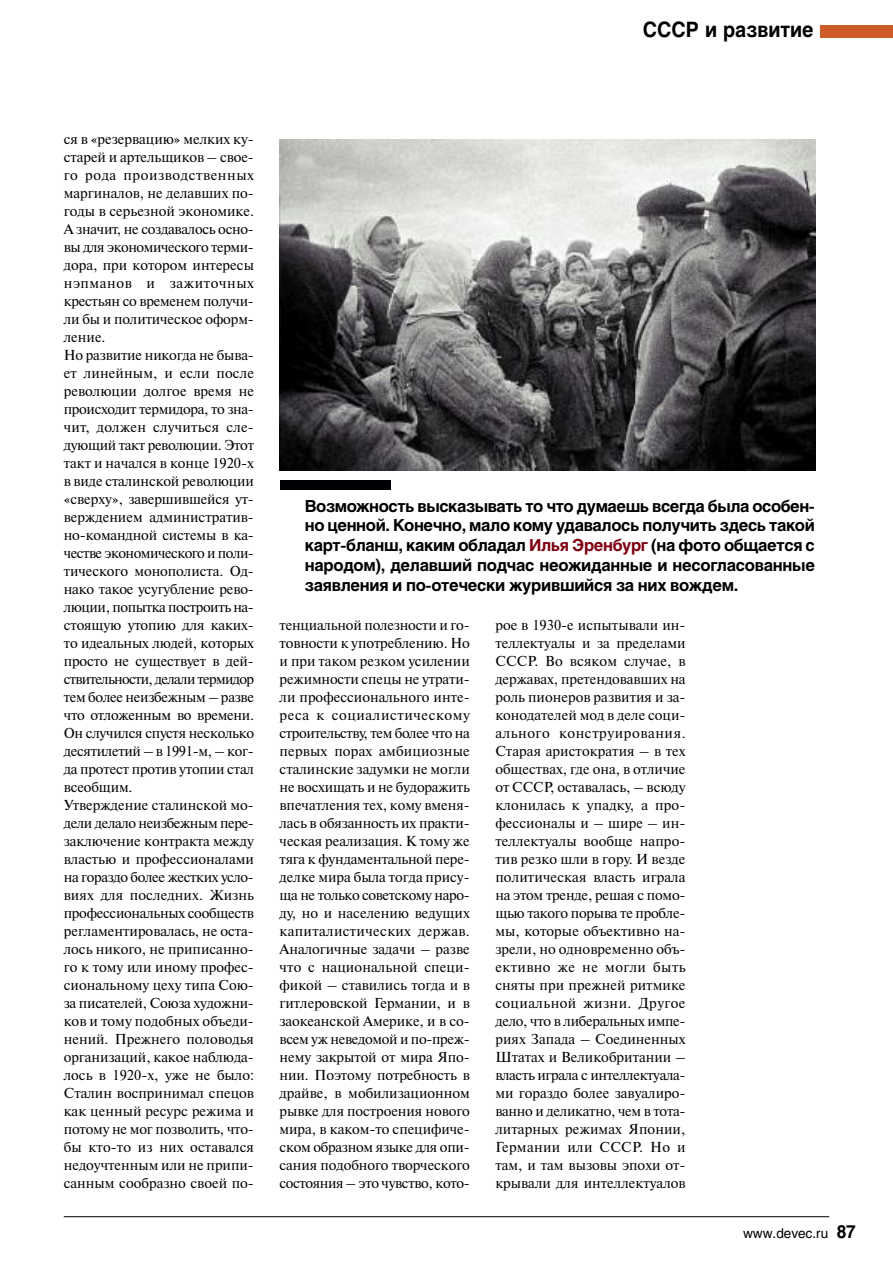
<style>
.page{position:relative;width:893px;height:1263px;background:#fff}
.page>*{position:absolute;margin:0;border:0;box-sizing:border-box;transform-origin:0 0}
.t1{font:700 21px "Helios";color:#000;scale:.93 1}
.t2{font:700 16.5px/19.8px "Helios";letter-spacing:-.015em;color:#000;text-align:justify}
.t3{font:14.4px/18px "Newton C";letter-spacing:-.005em;color:#000;text-align:justify}
.t4{font:13.5px "Helios";color:#000}
.s1{color:#7d0010}
.s2{font-weight:700;font-size:18px}
</style>
<div class="page">
<hr style="left:64px;top:1216px;width:765px;height:1px;background:#000">
<div style="left:821px;top:26px;width:72px;height:12px;background:#ce5c28"></div>
<img style="left:279px;top:139px;width:537px;height:331px">
<div style="left:280px;top:480px;width:110px;height:10px;background:#000107"></div>
<h1 class="t1" style="left:643px;top:22px;width:185px">СССР и развитие</h1>
<p class="t3" style="left:64px;top:130px;width:192px;text-align:left">ся в «резервацию» мелких ку&shy;старей и артельщиков – свое&shy;го рода производственных маргиналов, не делавших по&shy;годы в серьезной экономике.<br>А значит, не создавалось осно&shy;вы для экономического терми&shy;дора, при котором интересы нэпманов и зажиточных крестьян со временем получи&shy;ли бы и политическое оформ&shy;ление.<br>Но развитие никогда не быва&shy;ет линейным, и если после революции долгое время не происходит термидора, то зна&shy;чит, должен случиться сле&shy;дующий такт революции. Этот такт и начался в конце 1920-х в виде сталинской революции «сверху», завершившейся ут&shy;верждением административ&shy;но-командной системы в ка&shy;честве экономического и поли&shy;тического монополиста. Од&shy;нако такое усугубление рево&shy;люции, попытка построить на&shy;стоящую утопию для каких&shy;то идеальных людей, которых просто не существует в дей&shy;ствительности, делали термидор тем более неизбежным – разве что отложенным во времени.<br>Он случился спустя несколько десятилетий – в 1991-м, – ког&shy;да протест против утопии стал всеобщим.<br>Утверждение сталинской мо&shy;дели делало неизбежным пере&shy;заключение контракта между властью и профессионалами на гораздо более жестких усло&shy;виях для последних. Жизнь профессиональных сообществ регламентировалась, не оста&shy;лось никого, не приписанно&shy;го к тому или иному профес&shy;сиональному цеху типа Сою&shy;за писателей, Союза художни&shy;ков и тому подобных объеди&shy;нений. Прежнего половодья организаций, какое наблюда&shy;лось в 1920-х, уже не было:<br>Сталин воспринимал спецов как ценный ресурс режима и потому не мог позволить, что&shy;бы кто-то из них оставался недоучтенным или не припи&shy;санным сообразно своей по-</p>
<p class="t2" style="left:305px;top:497px;width:512px">Возможность высказывать то что думаешь всегда была особен&shy;но ценной. Конечно, мало кому удавалось получить здесь такой карт-бланш, каким обладал <span class="s1">Илья Эренбург</span> (на фото общается с народом), делавший подчас неожиданные и несогласованные заявления и по-отечески журившийся за них вождем.</p>
<p class="t3" style="left:280px;top:616px;width:192px">тенциальной полезности и го&shy;товности к употреблению. Но и при таком резком усилении режимности спецы не утрати&shy;ли профессионального инте&shy;реса к социалистическому строительству, тем более что на первых порах амбициозные сталинские задумки не могли не восхищать и не будоражить впечатления тех, кому вменя&shy;лась в обязанность их практи&shy;ческая реализация. К тому же тяга к фундаментальной пере&shy;делке мира была тогда прису&shy;ща не только советскому наро&shy;ду, но и населению ведущих капиталистических держав.<br>Аналогичные задачи – разве что с национальной специ&shy;фикой – ставились тогда и в гитлеровской Германии, и в заокеанской Америке, и в со&shy;всем уж неведомой и по-преж&shy;нему закрытой от мира Япо&shy;нии. Поэтому потребность в драйве, в мобилизационном рывке для построения нового мира, в каком-то специфиче&shy;ском образном языке для опи&shy;сания подобного творческого состояния – это чувство, кото-</p>
<p class="t3" style="left:495px;top:616px;width:192px">рое в 1930-е испытывали ин&shy;теллектуалы и за пределами СССР. Во всяком случае, в державах, претендовавших на роль пионеров развития и за&shy;конодателей мод в деле соци&shy;ального конструирования.<br>Старая аристократия – в тех обществах, где она, в отличие от СССР, оставалась, – всюду клонилась к упадку, а про&shy;фессионалы и – шире – ин&shy;теллектуалы вообще напро&shy;тив резко шли в гору. И везде политическая власть играла на этом тренде, решая с помо&shy;щью такого порыва те пробле&shy;мы, которые объективно на&shy;зрели, но одновременно объ&shy;ективно же не могли быть сняты при прежней ритмике социальной жизни. Другое дело, что в либеральных импе&shy;риях Запада – Соединенных Штатах и Великобритании – власть играла с интеллектуала&shy;ми гораздо более завуалиро&shy;ванно и деликатно, чем в тота&shy;литарных режимах Японии, Германии или СССР. Но и там, и там вызовы эпохи от&shy;крывали для интеллектуалов</p>
<p class="t4" style="left:743px;top:1228px;width:114px">www.devec.ru <span class="s2">87</span></p>
</div>
